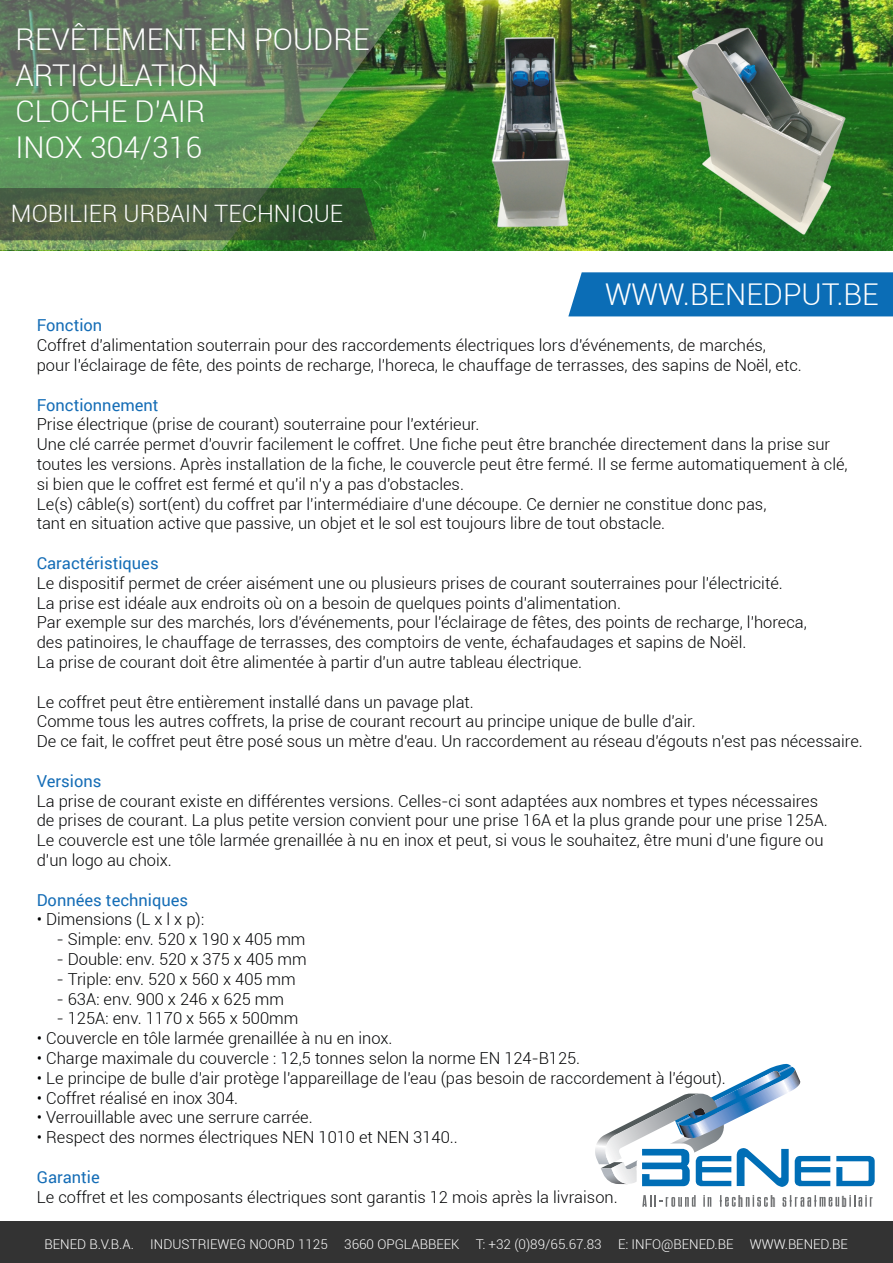
<style>
.page{position:relative;width:893px;height:1263px;background:#fff}
.page>*{position:absolute;margin:0;border:0;box-sizing:border-box;transform-origin:0 0}
.t1{font:300 30px/36px "Roboto";color:#fff}
.t2{font:300 24px "Roboto";color:#fff}
.t3{font:700 17.55px "Sorren Ex";color:#6e6f71;scale:1.04 1}
.t4{font:300 16.5px/19.8px "Roboto";color:#010203}
.t5{font:16.5px "Roboto";color:#156db6}
.t6{font:700 16.5px "Sorren Ex";color:#6e6f71;scale:1.11 1}
.t7{font:300 13.5px "Roboto";color:#fff}
</style>
<div class="page">
<img style="left:417px;top:0;width:476px;height:250px">
<img style="left:0;top:0;width:417px;height:250px">
<div style="left:568px;top:272px;width:325px;height:44px;background:#0b6db6"></div>
<svg style="left:0;top:188px;width:377px;height:52px;background:#445c3c"></svg>
<div style="left:0;top:1221px;width:893px;height:42px;background:#333"></div>
<svg style="left:595px;top:1064px;width:280px;height:143px"></svg>
<img style="left:678px;top:27px;width:168px;height:208px">
<img style="left:491px;top:36px;width:80px;height:192px">
<h1 class="t1" style="left:15px;top:21px;width:356px">REVÊTEMENT EN POUDRE<br>ARTICULATION<br>CLOCHE D'AIR<br>INOX 304/316</h1>
<h2 class="t2" style="left:11px;top:199px;width:334px">MOBILIER URBAIN TECHNIQUE</h2>
<h1 class="t1" style="left:605px;top:277px;width:275px">WWW.BENEDPUT.BE</h1>
<p class="t5" style="left:37px;top:314px;width:67px">Fonction</p>
<p class="t4" style="left:37px;top:336px;width:767px">Coffret d'alimentation souterrain pour des raccordements électriques lors d'événements, de marchés, pour l'éclairage de fête, des points de recharge, l'horeca, le chauffage de terrasses, des sapins de Noël, etc.</p>
<p class="t5" style="left:37px;top:393px;width:123px">Fonctionnement</p>
<p class="t4" style="left:37px;top:415px;width:812px">Prise électrique (prise de courant) souterraine pour l'extérieur.<br>Une clé carrée permet d'ouvrir facilement le coffret. Une fiche peut être branchée directement dans la prise sur toutes les versions. Après installation de la fiche, le couvercle peut être fermé. Il se ferme automatiquement à clé, si bien que le coffret est fermé et qu'il n'y a pas d'obstacles.<br>Le(s) câble(s) sort(ent) du coffret par l'intermédiaire d'une découpe. Ce dernier ne constitue donc pas,<br>tant en situation active que passive, un objet et le sol est toujours libre de tout obstacle.</p>
<p class="t5" style="left:37px;top:551px;width:123px">Caractéristiques</p>
<p class="t4" style="left:37px;top:573px;width:772px">Le dispositif permet de créer aisément une ou plusieurs prises de courant souterraines pour l'électricité.<br>La prise est idéale aux endroits où on a besoin de quelques points d'alimentation.<br>Par exemple sur des marchés, lors d'événements, pour l'éclairage de fêtes, des points de recharge, l'horeca, des patinoires, le chauffage de terrasses, des comptoirs de vente, échafaudages et sapins de Noël.<br>La prise de courant doit être alimentée à partir d'un autre tableau électrique.</p>
<p class="t4" style="left:37px;top:692px;width:827px">Le coffret peut être entièrement installé dans un pavage plat.<br>Comme tous les autres coffrets, la prise de courant recourt au principe unique de bulle d'air.<br>De ce fait, le coffret peut être posé sous un mètre d'eau. Un raccordement au réseau d'égouts n'est pas nécessaire.</p>
<p class="t5" style="left:37px;top:769px;width:66px">Versions</p>
<p class="t4" style="left:37px;top:791px;width:792px">La prise de courant existe en différentes versions. Celles-ci sont adaptées aux nombres et types nécessaires de prises de courant. La plus petite version convient pour une prise 16A et la plus grande pour une prise 125A.<br>Le couvercle est une tôle larmée grenaillée à nu en inox et peut, si vous le souhaitez, être muni d'une figure ou d'un logo au choix.</p>
<p class="t5" style="left:37px;top:888px;width:153px">Données techniques</p>
<p class="t4" style="left:37px;top:910px;width:169px">• Dimensions (L x l x p):</p>
<p class="t4" style="left:57px;top:930px;width:250px">- Simple: env. 520 x 190 x 405 mm</p>
<p class="t4" style="left:57px;top:949px;width:251px">- Double: env. 520 x 375 x 405 mm</p>
<p class="t4" style="left:57px;top:969px;width:241px">- Triple: env. 520 x 560 x 405 mm</p>
<p class="t4" style="left:57px;top:989px;width:229px">- 63A: env. 900 x 246 x 625 mm</p>
<p class="t4" style="left:57px;top:1009px;width:243px">- 125A: env. 1170 x 565 x 500mm</p>
<p class="t4" style="left:37px;top:1029px;width:357px">• Couvercle en tôle larmée grenaillée à nu en inox.</p>
<p class="t4" style="left:37px;top:1048px;width:545px">• Charge maximale du couvercle : 12,5 tonnes selon la norme EN 124-B125.</p>
<p class="t4" style="left:37px;top:1068px;width:691px">• Le principe de bulle d'air protège l'appareillage de l'eau (pas besoin de raccordement à l'égout).</p>
<p class="t4" style="left:37px;top:1088px;width:203px">• Coffret réalisé en inox 304.</p>
<p class="t4" style="left:37px;top:1108px;width:277px">• Verrouillable avec une serrure carrée.</p>
<p class="t4" style="left:37px;top:1128px;width:422px">• Respect des normes électriques NEN 1010 et NEN 3140..</p>
<p class="t5" style="left:37px;top:1165px;width:65px">Garantie</p>
<p class="t4" style="left:37px;top:1187px;width:582px">Le coffret et les composants électriques sont garantis 12 mois après la livraison.</p>
<p class="t3" style="left:738px;top:1190px;width:6px">h</p>
<p class="t3" style="left:770px;top:1190px;width:6px">h</p>
<p class="t6" style="left:842px;top:1191px;width:6px">b</p>
<p class="t7" style="left:44px;top:1237px;width:805px">BENED B.V.B.A. INDUSTRIEWEG NOORD 1125 3660 OPGLABBEEK T: +32 (0)89/65.67.83 E: INFO@BENED.BE WWW.BENED.BE</p>
</div>
